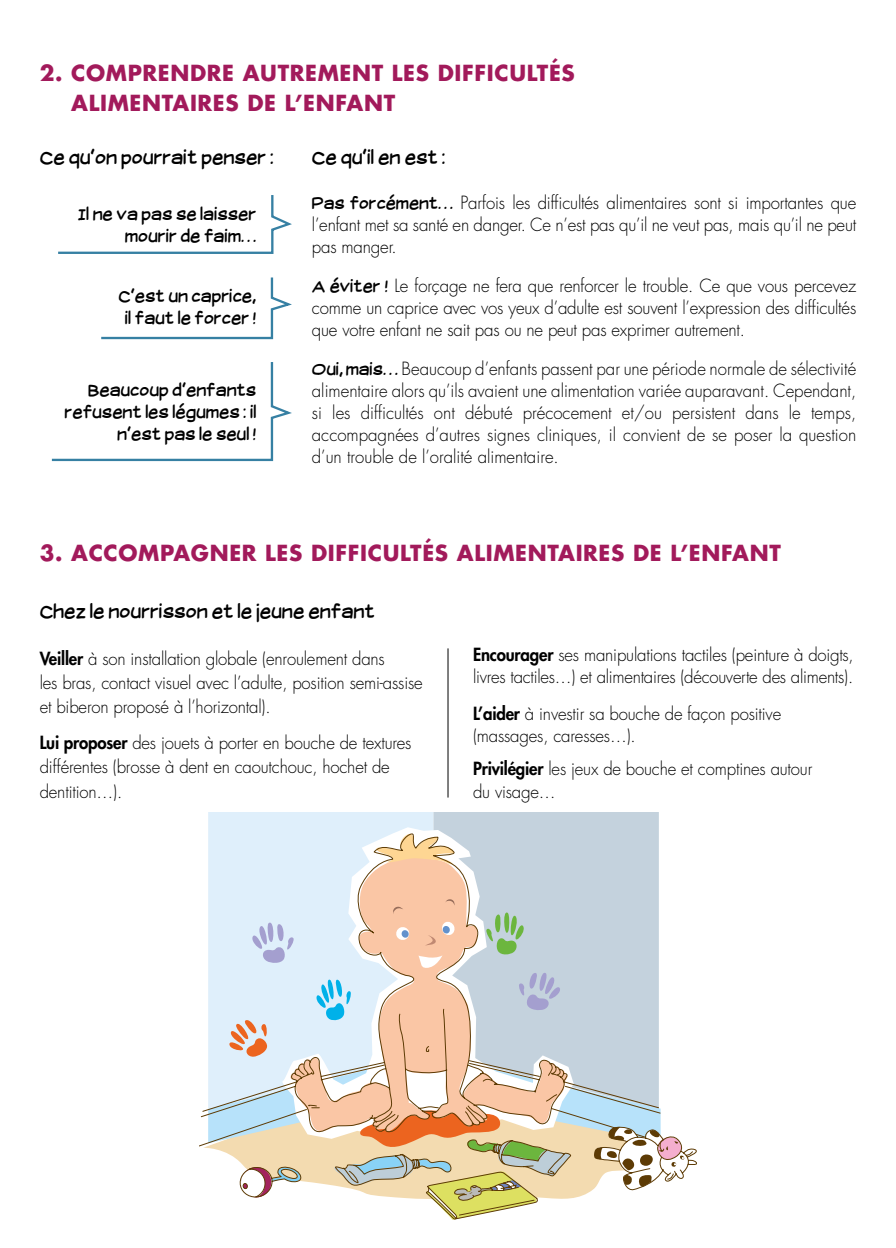
<style>
.page{position:relative;width:896px;height:1248px;background:#fff}
.page>*{position:absolute;margin:0;border:0;box-sizing:border-box;transform-origin:0 0}
.t1{font:700 21.6px/29.4px "Futura";letter-spacing:.03em;color:#a21a5b}
.t2{font:20px "Suplexmentary Comic NC";color:#000}
.t3{font:18px/22px "Suplexmentary Comic NC";color:#000;text-align:right}
.t4{font:300 17.8px/22px "Futura";letter-spacing:-.01em;color:#000;text-align:justify;scale:.95 1}
.t5{font:300 17.6px/24.4px "Futura";letter-spacing:-.01em;color:#000;scale:.95 1}
.s1{font-family:"Suplexmentary Comic NC";font-weight:400}
.s2{font-weight:800}
</style>
<div class="page">
<hr style="left:447px;top:648px;width:1px;height:149px;background:#000">
<div style="left:208px;top:812px;width:225px;height:21px;background:#dfeffb"></div>
<div style="left:433px;top:812px;width:226px;height:21px;background:#c4d2dd"></div>
<svg style="left:375px;top:831px;width:82px;height:2px"></svg>
<svg style="left:199px;top:833px;width:460px;height:315px"></svg>
<svg style="left:208px;top:898px;width:489px;height:321px"></svg>
<svg style="left:51px;top:362px;width:241px;height:100px"></svg>
<svg style="left:101px;top:277px;width:191px;height:63px"></svg>
<svg style="left:58px;top:195px;width:234px;height:59px"></svg>
<p class="t1" style="left:71px;top:58px;width:505px;text-indent:-32px">2. COMPRENDRE AUTREMENT LES DIFFICULTÉS<br>ALIMENTAIRES DE L’ENFANT</p>
<p class="t2" style="left:40px;top:145px;width:235px">Ce qu’on pourrait penser :</p>
<p class="t2" style="left:312px;top:145px;width:135px">Ce qu’il en est :</p>
<p class="t4" style="left:312px;top:191px;width:574px"><span class="s1">Pas forcément…</span> Parfois les difficultés alimentaires sont si importantes que l’enfant met sa santé en danger. Ce n’est pas qu’il ne veut pas, mais qu’il ne peut pas manger.</p>
<p class="t4" style="left:312px;top:274px;width:574px"><span class="s1">A éviter !</span> Le forçage ne fera que renforcer le trouble. Ce que vous percevez comme un caprice avec vos yeux d’adulte est souvent l’expression des difficultés que votre enfant ne sait pas ou ne peut pas exprimer autrement.</p>
<p class="t4" style="left:312px;top:357px;width:574px"><span class="s1">Oui, mais…</span> Beaucoup d’enfants passent par une période normale de sélectivité alimentaire alors qu’ils avaient une alimentation variée auparavant. Cependant, si les difficultés ont débuté précocement et/ou persistent dans le temps, accompagnées d’autres signes cliniques, il convient de se poser la question d’un trouble de l’oralité alimentaire.</p>
<p class="t3" style="left:78px;top:202px;width:180px">Il ne va pas se laisser mourir de faim…</p>
<p class="t3" style="left:119px;top:285px;width:139px;text-align:center">C’est un caprice, il faut le forcer !</p>
<p class="t3" style="left:65px;top:378px;width:193px">Beaucoup d’enfants refusent les légumes : il n’est pas le seul !</p>
<p class="t1" style="left:40px;top:537px;width:742px">3. ACCOMPAGNER LES DIFFICULTÉS ALIMENTAIRES DE L’ENFANT</p>
<p class="t2" style="left:40px;top:599px;width:337px">Chez le nourrisson et le jeune enfant</p>
<p class="t5" style="left:40px;top:646px;width:405px"><span class="s2">Veiller</span> à son installation globale (enroulement dans<br>les bras, contact visuel avec l’adulte, position semi-assise et biberon proposé à l’horizontal).</p>
<p class="t5" style="left:40px;top:730px;width:393px"><span class="s2">Lui proposer</span> des jouets à porter en bouche de textures différentes (brosse à dent en caoutchouc, hochet de dentition…).</p>
<p class="t5" style="left:473px;top:644px;width:402px;line-height:22.2px"><span class="s2">Encourager</span> ses manipulations tactiles (peinture à doigts, livres tactiles…) et alimentaires (découverte des aliments).</p>
<p class="t5" style="left:473px;top:702px;width:326px;line-height:22.2px"><span class="s2">L’aider</span> à investir sa bouche de façon positive (massages, caresses…).</p>
<p class="t5" style="left:473px;top:758px;width:359px;line-height:22.2px"><span class="s2">Privilégier</span> les jeux de bouche et comptines autour du visage…</p>
</div>
